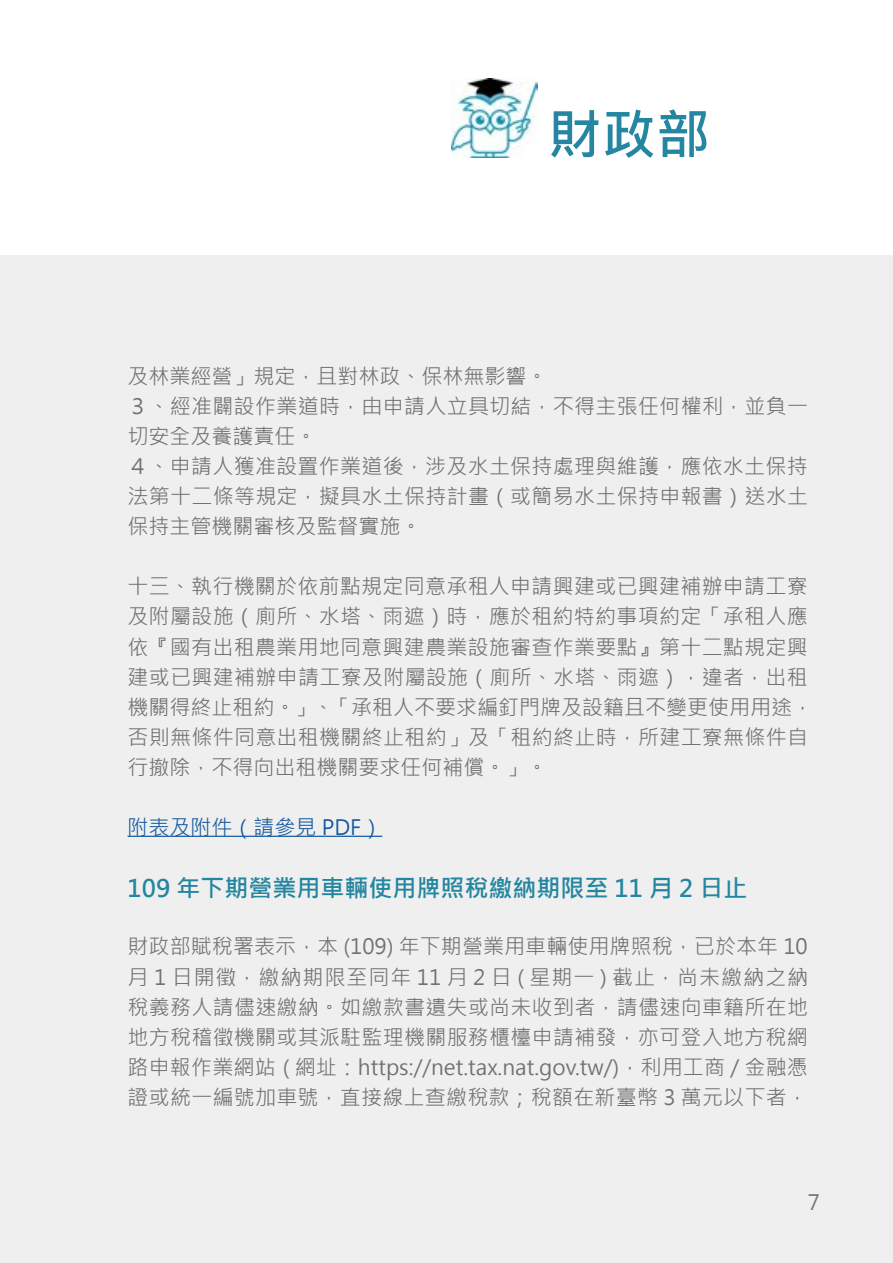
<style>
.page{position:relative;width:893px;height:1263px;background:#fff}
.page>*{position:absolute;margin:0;border:0;box-sizing:border-box;transform-origin:0 0}
.t1{font:700 54px "Microsoft Jheng Hei";color:#2486a0}
.t2{font:700 24px "Microsoft Jheng Hei";color:#2486a0}
.t3{font:21px/30px "Microsoft Jheng Hei";letter-spacing:.015em;color:#727171}
.t4{font:21px "Microsoft Jheng Hei";color:#15599f}
</style>
<div class="page">
<div style="left:0;top:256px;width:893px;height:1007px;background:#efefef"></div>
<hr style="left:128px;top:836px;width:254px;height:1px;background:#15599f">
<img style="left:451px;top:78px;width:87px;height:80px">
<h1 class="t1" style="left:548px;top:101px;width:163px">財政部</h1>
<p class="t3" style="left:128px;top:362px;width:682px">及林業經營」規定，且對林政、保林無影響。<br>３、經准闢設作業道時，由申請人立具切結，不得主張任何權利，並負一切安全及養護責任。<br>４、申請人獲准設置作業道後，涉及水土保持處理與維護，應依水土保持法第十二條等規定，擬具水土保持計畫（或簡易水土保持申報書）送水土保持主管機關審核及監督實施。</p>
<p class="t3" style="left:128px;top:572px;width:687px">十三、執行機關於依前點規定同意承租人申請興建或已興建補辦申請工寮及附屬設施（廁所、水塔、雨遮）時，應於租約特約事項約定「承租人應依『國有出租農業用地同意興建農業設施審查作業要點』第十二點規定興建或已興建補辦申請工寮及附屬設施（廁所、水塔、雨遮），違者，出租機關得終止租約。」、「承租人不要求編釘門牌及設籍且不變更使用用途，否則無條件同意出租機關終止租約」及「租約終止時，所建工寮無條件自行撤除，不得向出租機關要求任何補償。」。</p>
<p class="t4" style="left:128px;top:814px;width:256px">附表及附件（請參見 PDF）</p>
<p class="t2" style="left:128px;top:873px;width:621px">109 年下期營業用車輛使用牌照稅繳納期限至 11 月 2 日止</p>
<p class="t3" style="left:128px;top:932px;width:682px;text-align:justify">財政部賦稅署表示，本 (109) 年下期營業用車輛使用牌照稅，已於本年 10月 1 日開徵，繳納期限至同年 11 月 2 日 ( 星期一 ) 截止，尚未繳納之納稅義務人請儘速繳納。如繳款書遺失或尚未收到者，請儘速向車籍所在地地方稅稽徵機關或其派駐監理機關服務櫃檯申請補發，亦可登入地方稅網路申報作業網站 ( 網址：https://net.tax.nat.gov.tw/)，利用工商 / 金融憑證或統一編號加車號，直接線上查繳稅款；稅額在新臺幣 3 萬元以下者，</p>
<p class="t3" style="left:808px;top:1188px;width:14px">7</p>
</div>
